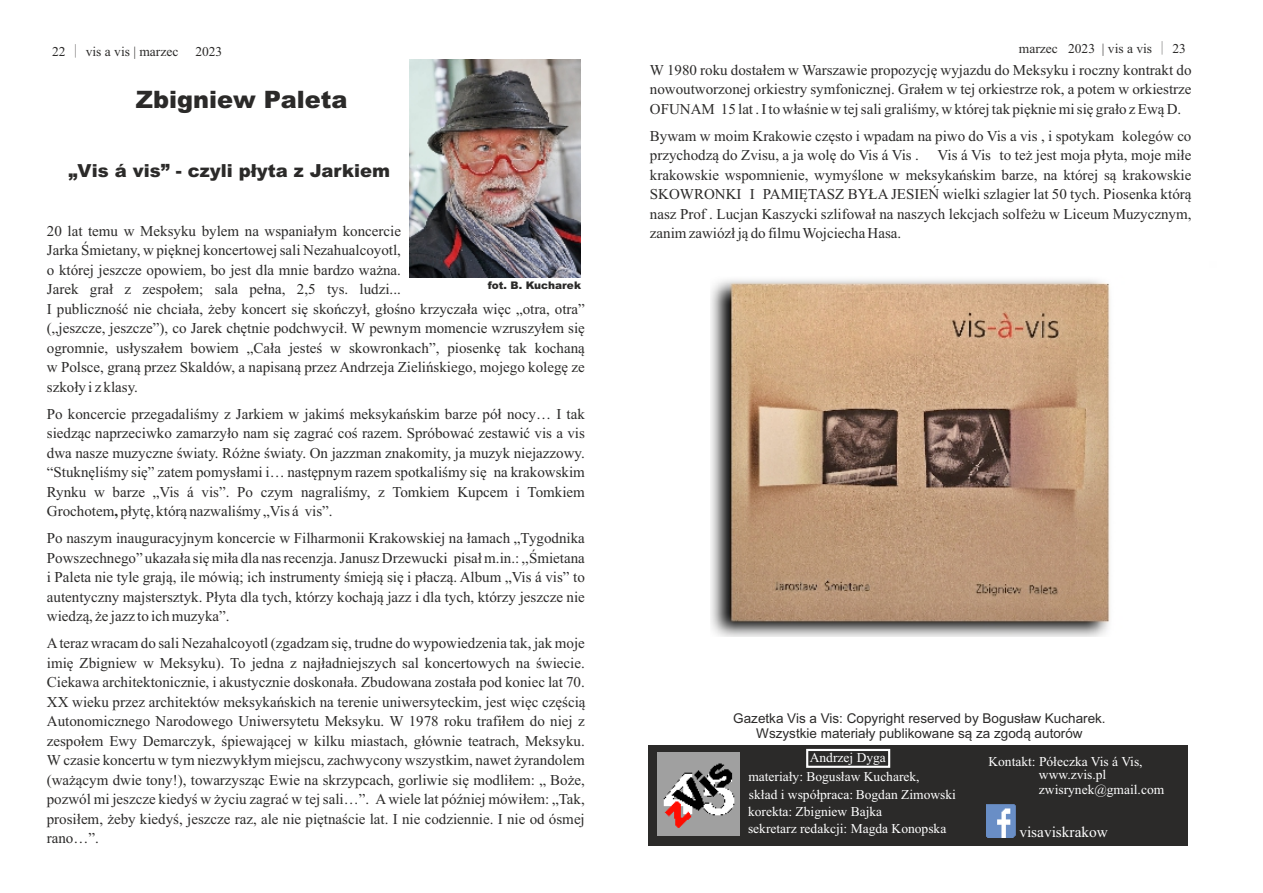
<style>
.page{position:relative;width:1263px;height:893px;background:#fff}
.page>*{position:absolute;margin:0;border:0;box-sizing:border-box;transform-origin:0 0}
.t1{font:900 24px "Arial";color:#2b2a29}
.t2{font:900 18px "Arial";color:#2b2a29}
.t3{font:15.15px "Times New Roman";color:#fefefe}
.t4{font:15px/19.5px "Times New Roman";color:#2b2a29;text-align:justify}
.t5{font:13.5px/13.5px "Times New Roman";color:#fefefe}
.t6{font:13.5px/15.1px "Arial";color:#2b2a29;text-align:center}
.t7{font:13.5px "Times New Roman";color:#2b2a29}
.t8{font:900 10.5px "Arial";color:#2b2a29}
.s1{font-family:"Adobe Fangsong Std"}
.s2{font-weight:700}
.s3{color:#2b2a29}
</style>
<div class="page">
<div style="left:648px;top:745px;width:539px;height:100px;background:#2b2a29"></div>
<img style="left:986px;top:804px;width:30px;height:34px">
<img style="left:657px;top:752px;width:83px;height:83px">
<div style="left:806px;top:749px;width:84px;height:19px;border:2px solid #fefefe"></div>
<img style="left:711px;top:279px;width:399px;height:357px">
<img style="left:410px;top:60px;width:170px;height:218px">
<p class="t7" style="left:52px;top:46px;width:172px">22 <span class="s1">│</span> vis a vis | marzec 2023</p>
<h1 class="t1" style="left:136px;top:91px;width:213px">Zbigniew Paleta</h1>
<p class="t2" style="left:68px;top:164px;width:323px">„Vis á vis” - czyli płyta z Jarkiem</p>
<p class="t4" style="left:47px;top:222px;width:539px;text-align:left">20 lat temu w Meksyku bylem na wspaniałym koncercie<br>Jarka Śmietany, w pięknej koncertowej sali Nezahualcoyotl,<br>o której jeszcze opowiem, bo jest dla mnie bardzo ważna.<br>Jarek grał z zespołem; sala pełna, 2,5 tys. ludzi...<br>I publiczność nie chciała, żeby koncert się skończył, głośno krzyczała więc „otra, otra” („jeszcze, jeszcze”), co Jarek chętnie podchwycił. W pewnym momencie wzruszyłem się ogromnie, usłyszałem bowiem „Cała jesteś w skowronkach”, piosenkę tak kochaną w Polsce, graną przez Skaldów, a napisaną przez Andrzeja Zielińskiego, mojego kolegę ze szkoły i z klasy.</p>
<p class="t4" style="left:47px;top:405px;width:539px">Po koncercie przegadaliśmy z Jarkiem w jakimś meksykańskim barze pół nocy… I tak siedząc naprzeciwko zamarzyło nam się zagrać coś razem. Spróbować zestawić vis a vis dwa nasze muzyczne światy. Różne światy. On jazzman znakomity, ja muzyk niejazzowy. “Stuknęliśmy się” zatem pomysłami i… następnym razem spotkaliśmy się na krakowskim Rynku w barze „Vis á vis”. Po czym nagraliśmy, z Tomkiem Kupcem i Tomkiem Grochotem<span class="s2">,</span> płytę, którą nazwaliśmy „Vis á vis”.</p>
<p class="t4" style="left:47px;top:530px;width:539px">Po naszym inauguracyjnym koncercie w Filharmonii Krakowskiej na łamach „Tygodnika Powszechnego” ukazała się miła dla nas recenzja. Janusz Drzewucki pisał m.in.: ,,Śmietana i Paleta nie tyle grają, ile mówią; ich instrumenty śmieją się i płaczą. Album „Vis á vis” to autentyczny majstersztyk. Płyta dla tych, którzy kochają jazz i dla tych, którzy jeszcze nie wiedzą, że jazz to ich muzyka”.</p>
<p class="t4" style="left:47px;top:635px;width:540px">Ateraz wracam do sali Nezahalcoyotl (zgadzam się, trudne do wypowiedzenia tak, jak moje imię Zbigniew w Meksyku). To jedna z najładniejszych sal koncertowych na świecie.<br>Ciekawa architektonicznie, i akustycznie doskonała. Zbudowana została pod koniec lat 70.<br>XX wieku przez architektów meksykańskich na terenie uniwersyteckim, jest więc częścią Autonomicznego Narodowego Uniwersytetu Meksyku. W 1978 roku trafiłem do niej z zespołem Ewy Demarczyk, śpiewającej w kilku miastach, głównie teatrach, Meksyku.<br>W czasie koncertu w tym niezwykłym miejscu, zachwycony wszystkim, nawet żyrandolem (ważącym dwie tony!), towarzysząc Ewie na skrzypcach, gorliwie się modliłem: „ Boże, pozwól mi jeszcze kiedyś w życiu zagrać w tej sali…”. Awiele lat później mówiłem: „Tak, prosiłem, żeby kiedyś, jeszcze raz, ale nie piętnaście lat. I nie codziennie. I nie od ósmej rano…”.</p>
<p class="t8" style="left:488px;top:282px;width:95px">fot. B. Kucharek</p>
<p class="t7" style="left:1019px;top:43px;width:168px">marzec 2023 | vis a vis <span class="s1">│</span> 23</p>
<p class="t4" style="left:650px;top:61px;width:543px">W 1980 roku dostałem w Warszawie propozycję wyjazdu do Meksyku i roczny kontrakt do nowoutworzonej orkiestry symfonicznej. Grałem w tej orkiestrze rok, a potem w orkiestrze OFUNAM 15 lat . I to właśnie w tej sali graliśmy, w której tak pięknie mi się grało z Ewą D.</p>
<p class="t4" style="left:650px;top:127px;width:543px">Bywam w moim Krakowie często i wpadam na piwo do Vis a vis , i spotykam kolegów co przychodzą do Zvisu, a ja wolę do Vis á Vis . Vis á Vis to też jest moja płyta, moje miłe krakowskie wspomnienie, wymyślone w meksykańskim barze, na której są krakowskie SKOWRONKI I PAMIĘTASZ BYŁA JESIEŃ wielki szlagier lat 50 tych. Piosenka którą nasz Prof . Lucjan Kaszycki szlifował na naszych lekcjach solfeżu w Liceum Muzycznym, zanim zawiózł ją do filmu Wojciecha Hasa.</p>
<p class="t6" style="left:733px;top:712px;width:374px">Gazetka Vis a Vis: Copyright reserved by Bogusław Kucharek.<br>Wszystkie materiały publikowane są za zgodą autorów</p>
<p class="t5" style="left:748px;top:749px;width:173px;line-height:18.6px"><span class="s3">wstępniak:</span> Andrzej Dyga materiały: Bogusław Kucharek,</p>
<p class="t5" style="left:748px;top:804px;width:200px;line-height:17.2px">korekta: Zbigniew Bajka<br>sekretarz redakcji: Magda Konopska</p>
<p class="t5" style="left:1039px;top:756px;width:105px;text-indent:-51px">Kontakt: Półeczka Vis á Vis, www.zvis.pl</p>
<p class="t5" style="left:749px;top:789px;width:208px">skład i współpraca: Bogdan Zimowski</p>
<p class="t5" style="left:1039px;top:784px;width:127px">zwisrynek@gmail.com</p>
<p class="t3" style="left:1019px;top:826px;width:90px">visaviskrakow</p>
</div>
